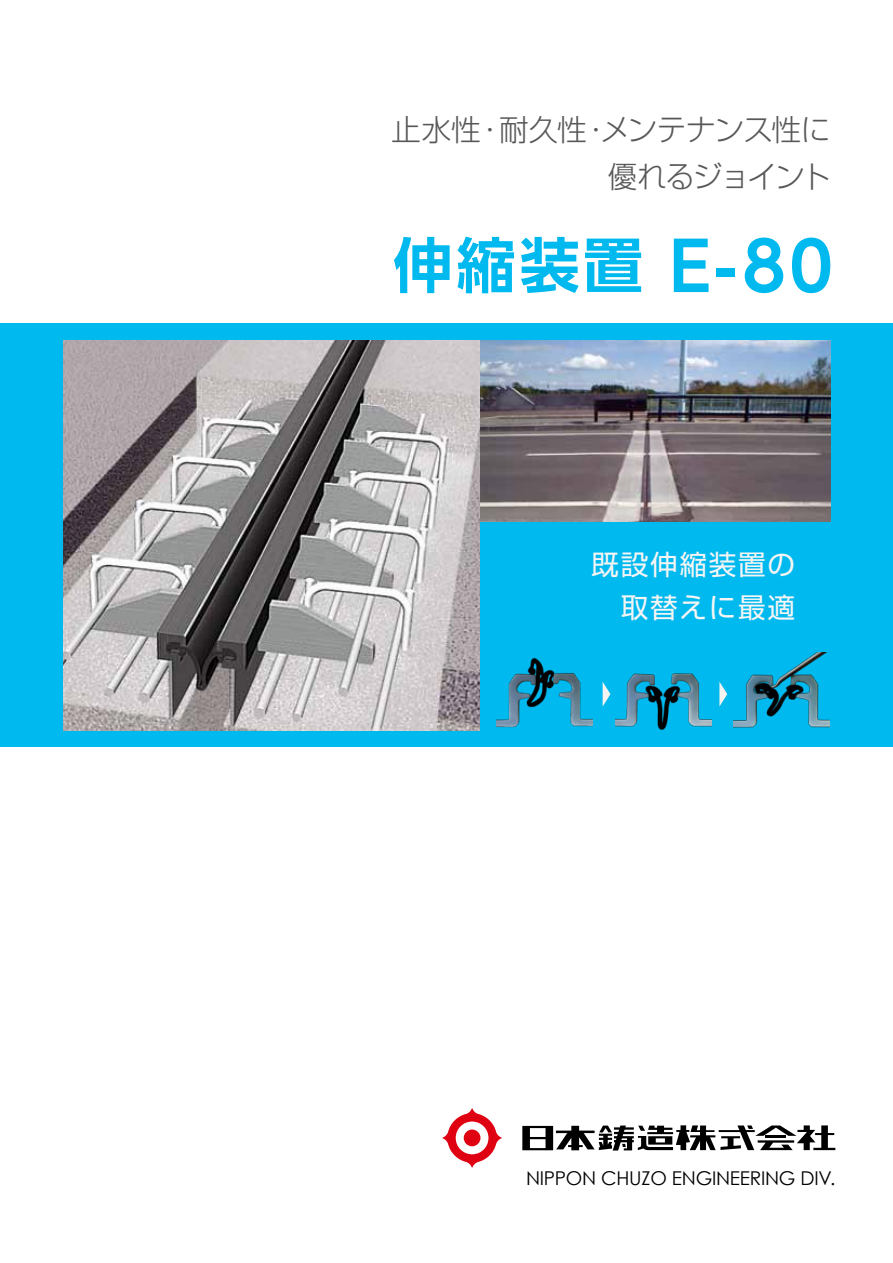
<style>
.page{position:relative;width:893px;height:1263px;background:#fff}
.page>*{position:absolute;margin:0;border:0;box-sizing:border-box;transform-origin:0 0}
.t1{font:700 66.9px "UD Shin Go NT Pro De";color:#00b9ef}
.t2{font:700 59.7px "UD Shin Go NT Pro De";color:#00b9ef}
.t3{font:300 29.7px "Shin Go Pr 5";letter-spacing:-.045em;color:#595757}
.t4{font:300 29.7px "Shin Go Pr 5";letter-spacing:-.08em;color:#595757}
.t5{font:27.6px/43px "Shin Go Pr 5";letter-spacing:.06em;color:#f5f5f5;text-align:right}
.t6{font:19.05px "Century Gothic";letter-spacing:-.015em;color:#000}
</style>
<div class="page">
<div style="left:0;top:323px;width:893px;height:424px;background:#00b9ef"></div>
<svg style="left:442px;top:1108px;width:60px;height:60px"></svg>
<svg style="left:522px;top:1125px;width:313px;height:25px"></svg>
<img style="left:479px;top:341px;width:351px;height:180px">
<svg style="left:603px;top:682px;width:7px;height:24px"></svg>
<img style="left:496px;top:657px;width:96px;height:71px">
<img style="left:615px;top:673px;width:96px;height:57px">
<img style="left:733px;top:653px;width:96px;height:75px">
<svg style="left:719px;top:682px;width:8px;height:24px"></svg>
<img style="left:63px;top:341px;width:416px;height:390px">
<h3 class="t3" style="left:391px;top:106px;width:91px">止水性</h3>
<h3 class="t3" style="left:475px;top:106px;width:31px">・</h3>
<h3 class="t3" style="left:499px;top:106px;width:89px">耐久性</h3>
<h3 class="t3" style="left:600px;top:106px;width:232px">メンテナンス性に</h3>
<h3 class="t3" style="left:581px;top:106px;width:31px">・</h3>
<h3 class="t4" style="left:607px;top:152px;width:225px">優れるジョイント</h3>
<h2 class="t2" style="left:393px;top:217px;width:251px">伸縮装置</h2>
<h1 class="t1" style="left:669px;top:212px;width:165px">E-80</h1>
<h3 class="t5" style="left:592px;top:541px;width:205px">既設伸縮装置の取替えに最適</h3>
<p class="t6" style="left:526px;top:1166px;width:311px">NIPPON CHUZO ENGINEERING DIV.</p>
</div>
